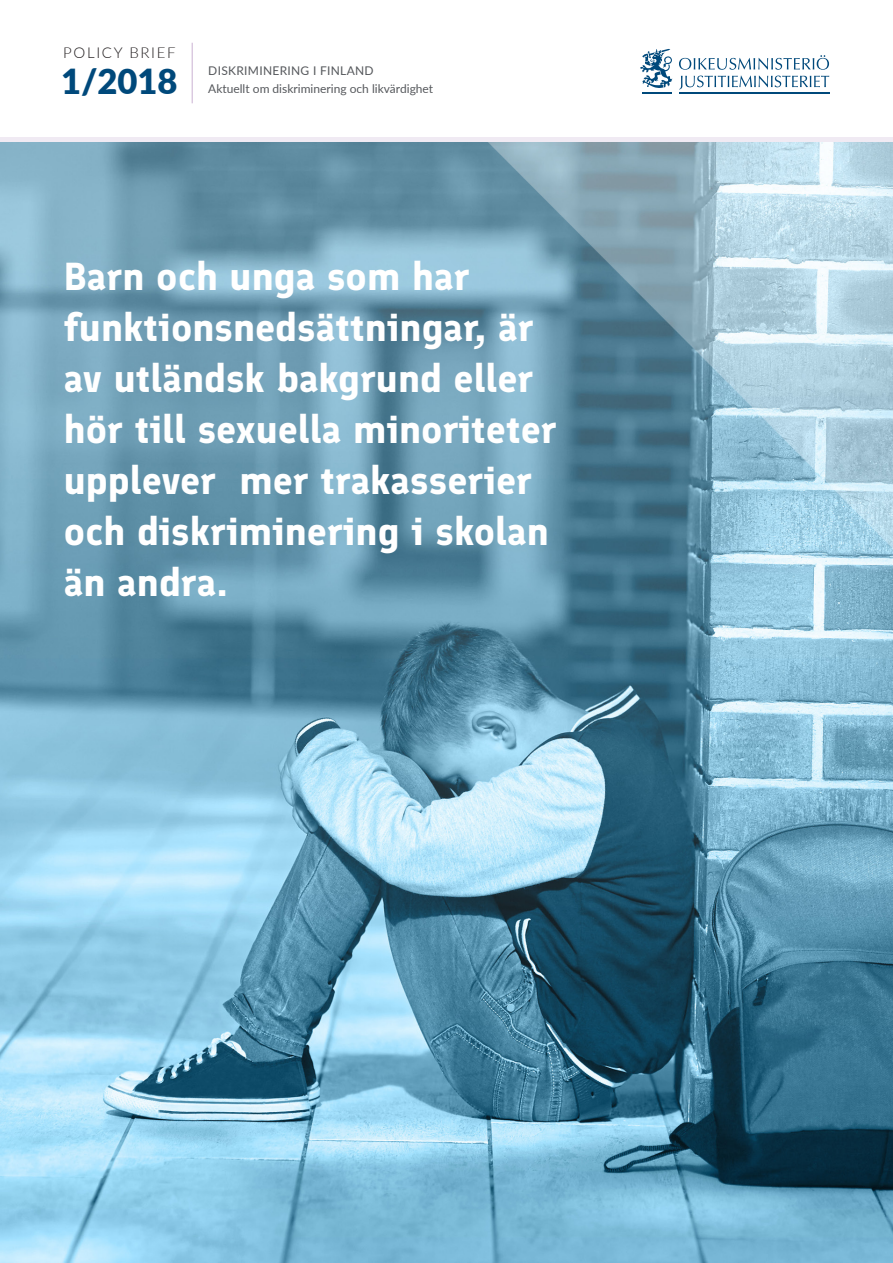
<style>
.page{position:relative;width:893px;height:1263px;background:#fff}
.page>*{position:absolute;margin:0;border:0;box-sizing:border-box;transform-origin:0 0}
.t1{font:700 39px/51px "Finlandica";color:#fff}
.t2{font:800 34.5px "Lato";color:#00497b}
.t3{font:300 15px "Lato";letter-spacing:.11em;color:#231f20}
.t4{font:12px/18px "Lato";color:#55585c}
</style>
<div class="page">
<div style="left:0;top:137px;width:893px;height:5px;background:#f0eaf3"></div>
<hr style="left:192px;top:43px;width:1px;height:60px;background:#79388e">
<svg style="left:640px;top:49px;width:32px;height:39px"></svg>
<svg style="left:679px;top:55px;width:150px;height:15px"></svg>
<hr style="left:643px;top:92px;width:29px;height:2px;background:#00497b">
<hr style="left:679px;top:92px;width:150px;height:2px;background:#00497b">
<svg style="left:679px;top:76px;width:150px;height:13px"></svg>
<img style="left:0;top:142px;width:893px;height:1121px">
<p class="t3" style="left:63px;top:42px;width:114px">POLICY BRIEF</p>
<p class="t2" style="left:61px;top:55px;width:118px">1/2018</p>
<p class="t4" style="left:208px;top:61px;width:226px">DISKRIMINERING I FINLAND<br>Aktuellt om diskriminering och likvärdighet</p>
<p class="t1" style="left:64px;top:250px;width:494px">Barn och unga som har funktionsnedsättningar, är av utländsk bakgrund eller hör till sexuella minoriteter upplever mer trakasserier och diskriminering i skolan än andra.</p>
</div>
